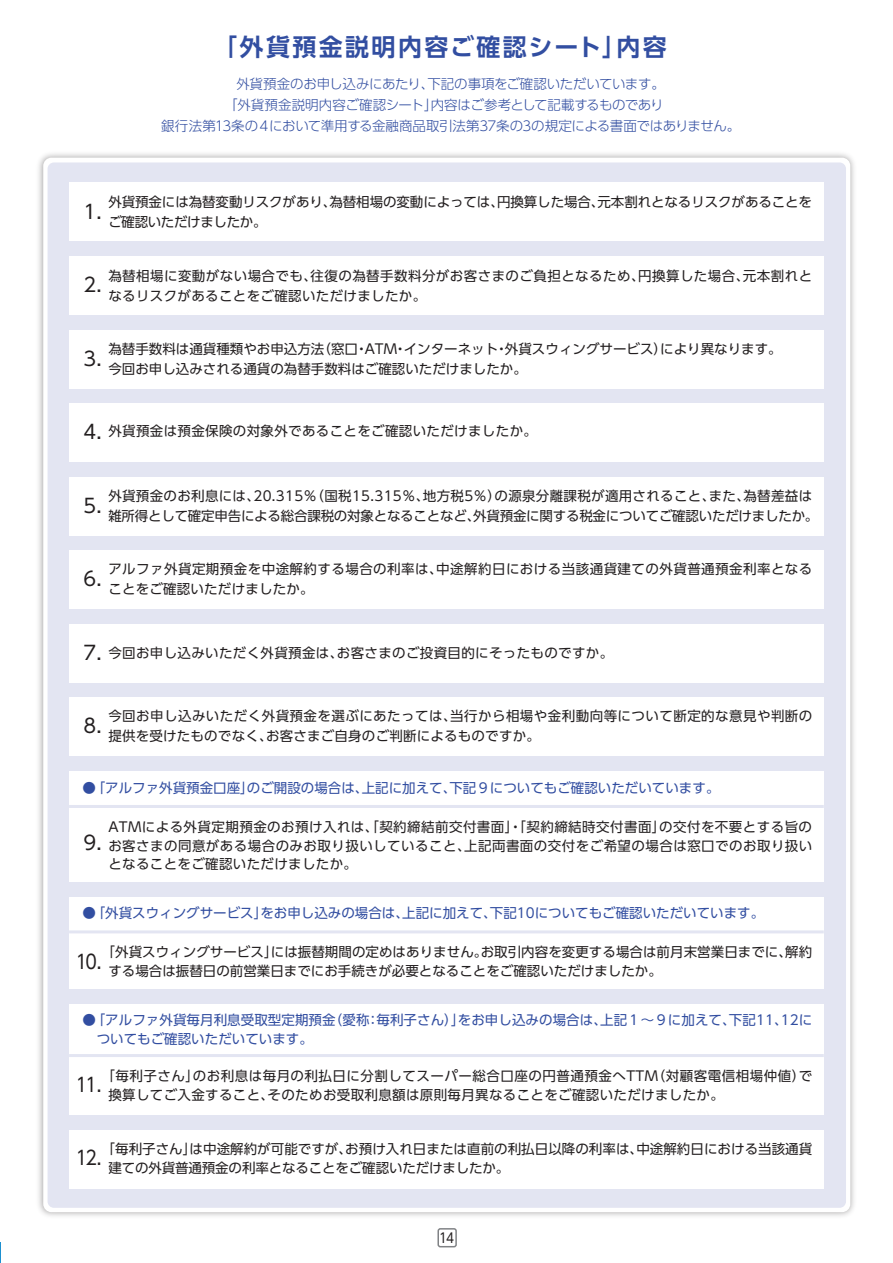
<style>
.page{position:relative;width:893px;height:1263px;background:#fff}
.page>*{position:absolute;margin:0;border:0;box-sizing:border-box;transform-origin:0 0}
.t1{font:700 24px "UD Shin Go Pro De";letter-spacing:.1em;color:#324ea1}
.t2{font:19.35px "UD Shin Go Pro";color:#231f20}
.t3{font:19.35px "UD Shin Go Pro";color:#231f20;scale:.9 1}
.t4{font:13.5px/19.5px "UD Shin Go Pro";letter-spacing:.025em;color:#231f20}
.t5{font:13.5px/19.5px "UD Shin Go Pro";color:#231f20}
.t6{font:13.5px/19.5px "UD Shin Go Pro";color:#324ea1}
.t7{font:300 13.5px "UD Shin Go Pro";letter-spacing:-.02em;color:#324ea1}
.t8{font:13.5px/19.5px "UD Shin Go Pro";letter-spacing:-.015em;color:#231f20}
.t9{font:13.5px/19.5px "UD Shin Go Pro";letter-spacing:-.005em;color:#231f20}
.t10{font:13.5px "UD Shin Go Pro";letter-spacing:.025em;color:#231f20;scale:.9 1}
.s1{font-size:19.35px}
</style>
<div class="page">
<img style="left:38px;top:153px;width:816px;height:1063px">
<div style="left:48px;top:162px;width:798px;height:1046px;background:#e3e5f2;border-radius:6px"></div>
<div style="left:69px;top:183px;width:755px;height:58px;background:#fff"></div>
<div style="left:69px;top:256px;width:755px;height:58px;background:#fff"></div>
<div style="left:69px;top:330px;width:755px;height:58px;background:#fff"></div>
<div style="left:69px;top:477px;width:755px;height:58px;background:#fff"></div>
<div style="left:69px;top:551px;width:755px;height:58px;background:#fff"></div>
<div style="left:69px;top:698px;width:755px;height:58px;background:#fff"></div>
<div style="left:69px;top:624px;width:755px;height:58px;background:#fff"></div>
<div style="left:69px;top:403px;width:755px;height:59px;background:#fff"></div>
<div style="left:69px;top:771px;width:755px;height:111px;background:#fff"></div>
<hr style="left:69px;top:805px;width:755px;height:3px;background:#e3e5f2">
<div style="left:69px;top:1130px;width:755px;height:58px;background:#fff"></div>
<div style="left:69px;top:1004px;width:755px;height:111px;background:#fff"></div>
<hr style="left:69px;top:1054px;width:755px;height:3px;background:#e3e5f2">
<div style="left:69px;top:897px;width:755px;height:92px;background:#fff"></div>
<hr style="left:69px;top:930px;width:755px;height:3px;background:#e3e5f2">
<div style="left:437px;top:1228px;width:20px;height:19px;border:3px solid #808285"></div>
<div style="left:439px;top:1229px;width:16px;height:17px;background:#fff"></div>
<svg style="left:0;top:1242px;width:1px;height:21px"></svg>
<h1 class="t1" style="left:213px;top:28px;width:455px">「外貨預金説明内容ご確認シート」内容</h1>
<p class="t7" style="left:236px;top:73px;width:430px">外貨預金のお申し込みにあたり、下記の事項をご確認いただいています。</p>
<p class="t7" style="left:224px;top:94px;width:441px">「外貨預金説明内容ご確認シート」内容はご参考として記載するものであり</p>
<p class="t7" style="left:161px;top:115px;width:581px">銀行法第13条の４において準用する金融商品取引法第37条の3の規定による書面ではありません。</p>
<h2 class="t2" style="left:84px;top:196px;width:19px">1.</h2>
<p class="t9" style="left:108px;top:192px;width:705px">外貨預金には為替変動リスクがあり、為替相場の変動によっては、円換算した場合、元本割れとなるリスクがあることをご確認いただけましたか。</p>
<h2 class="t2" style="left:84px;top:269px;width:19px">2.</h2>
<p class="t4" style="left:108px;top:266px;width:705px">為替相場に変動がない場合でも、往復の為替手数料分がお客さまのご負担となるため、円換算した場合、元本割れとなるリスクがあることをご確認いただけましたか。</p>
<h2 class="t2" style="left:84px;top:343px;width:19px">3.</h2>
<p class="t5" style="left:108px;top:339px;width:675px">為替手数料は通貨種類やお申込方法（窓口・ATM・インターネット・外貨スウィングサービス）により異なります。今回お申し込みされる通貨の為替手数料はご確認いただけましたか。</p>
<p class="t4" style="left:84px;top:421px;width:455px"><span class="s1">4.</span> 外貨預金は預金保険の対象外であることをご確認いただけましたか。</p>
<h2 class="t2" style="left:84px;top:490px;width:19px">5.</h2>
<p class="t8" style="left:108px;top:486px;width:712px">外貨預金のお利息には、20.315％（国税15.315％、地方税5％）の源泉分離課税が適用されること、また、為替差益は雑所得として確定申告による総合課税の対象となることなど、外貨預金に関する税金についてご確認いただけましたか。</p>
<h2 class="t2" style="left:84px;top:563px;width:19px">6.</h2>
<p class="t4" style="left:108px;top:559px;width:706px">アルファ外貨定期預金を中途解約する場合の利率は、中途解約日における当該通貨建ての外貨普通預金利率となることをご確認いただけましたか。</p>
<p class="t4" style="left:84px;top:643px;width:531px"><span class="s1">7.</span> 今回お申し込みいただく外貨預金は、お客さまのご投資目的にそったものですか。</p>
<h2 class="t2" style="left:84px;top:710px;width:19px">8.</h2>
<p class="t4" style="left:108px;top:706px;width:706px">今回お申し込みいただく外貨預金を選ぶにあたっては、当行から相場や金利動向等について断定的な意見や判断の提供を受けたものでなく、お客さまご自身のご判断によるものですか。</p>
<p class="t6" style="left:83px;top:777px;width:638px">●「アルファ外貨預金口座」のご開設の場合は、上記に加えて、下記９についてもご確認いただいています。</p>
<p class="t4" style="left:108px;top:817px;width:706px;line-height:18.8px;text-align:justify">ATMによる外貨定期預金のお預け入れは、「契約締結前交付書面」・「契約締結時交付書面」の交付を不要とする旨のお客さまの同意がある場合のみお取り扱いしていること、上記両書面の交付をご希望の場合は窓口でのお取り扱いとなることをご確認いただけましたか。</p>
<h2 class="t2" style="left:84px;top:827px;width:19px">9.</h2>
<p class="t6" style="left:83px;top:903px;width:683px">●「外貨スウィングサービス」をお申し込みの場合は、上記に加えて、下記10についてもご確認いただいています。</p>
<h2 class="t3" style="left:76px;top:946px;width:30px">10.</h2>
<p class="t5" style="left:108px;top:942px;width:705px;line-height:18.8px;text-indent:-7px">「外貨スウィングサービス」には振替期間の定めはありません。お取引内容を変更する場合は前月末営業日までに、解約する場合は振替日の前営業日までにお手続きが必要となることをご確認いただけましたか。</p>
<p class="t6" style="left:97px;top:1009px;width:717px;text-indent:-14px">●「アルファ外貨毎月利息受取型定期預金（愛称：毎利子さん）」をお申し込みの場合は、上記１～９に加えて、下記11、12についてもご確認いただいています。</p>
<p class="t4" style="left:108px;top:1066px;width:705px;line-height:18.8px;text-indent:-7px">「毎利子さん」のお利息は毎月の利払日に分割してスーパー総合口座の円普通預金へTTM（対顧客電信相場仲値）で換算してご入金すること、そのためお受取利息額は原則毎月異なることをご確認いただけましたか。</p>
<h2 class="t3" style="left:76px;top:1069px;width:30px">11.</h2>
<h2 class="t3" style="left:76px;top:1142px;width:30px">12.</h2>
<p class="t5" style="left:108px;top:1138px;width:705px;text-indent:-7px">「毎利子さん」は中途解約が可能ですが、お預け入れ日または直前の利払日以降の利率は、中途解約日における当該通貨建ての外貨普通預金の利率となることをご確認いただけましたか。</p>
<p class="t10" style="left:439px;top:1227px;width:18px">14</p>
</div>
